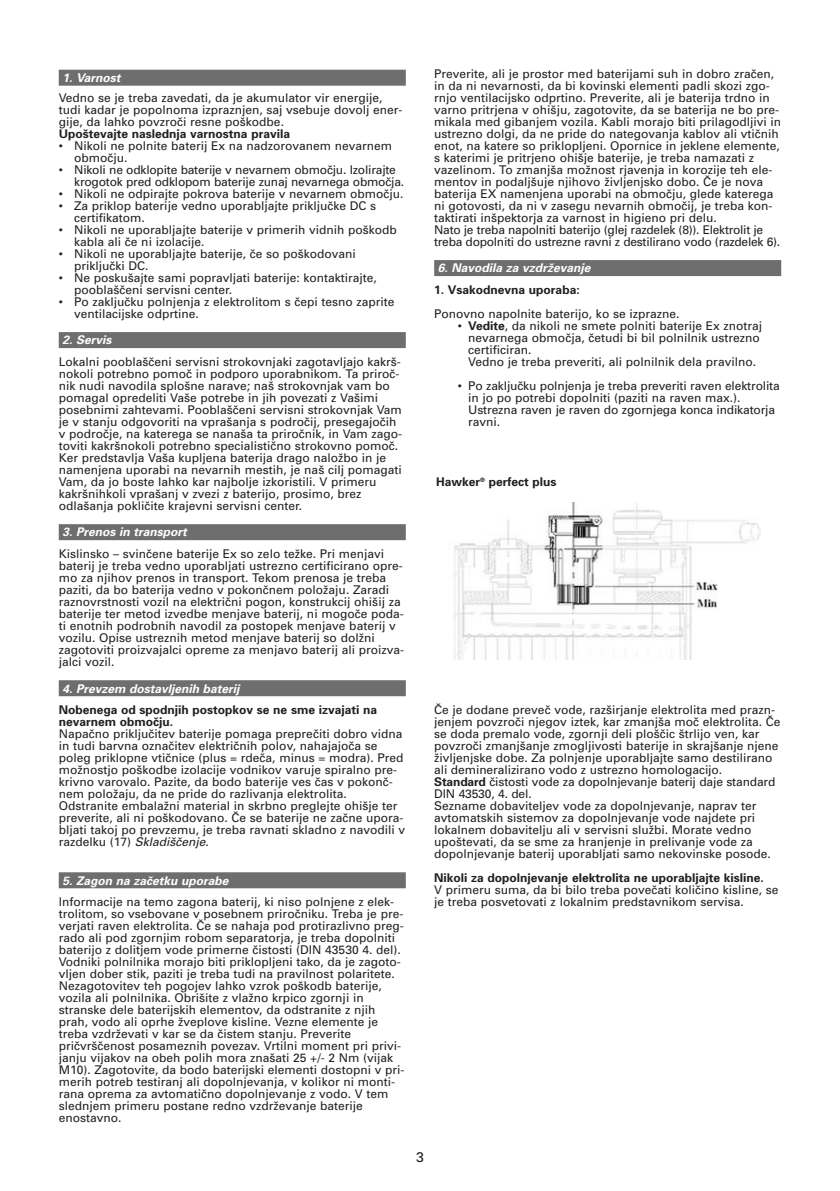
<style>
.page{position:relative;width:840px;height:1191px;background:#fff}
.page>*{position:absolute;margin:0;border:0;box-sizing:border-box;transform-origin:0 0}
.t1{font:14px "Univers CE";color:#231f20}
.t2{font:12px/12px "Univers CE";color:#231f20}
.t3{font:700 12px/12px "Univers CE";color:#231f20}
.t4{font:italic 700 12px "Univers CE";color:#fff}
.s1{font-style:italic}
.s2{font-weight:700}
</style>
<div class="page">
<div style="left:59px;top:70px;width:346px;height:16px;background:#6d6e70"></div>
<div style="left:59px;top:332px;width:346px;height:16px;background:#6d6e70"></div>
<div style="left:59px;top:524px;width:346px;height:16px;background:#6d6e70"></div>
<div style="left:59px;top:680px;width:346px;height:16px;background:#6d6e70"></div>
<div style="left:59px;top:872px;width:346px;height:16px;background:#6d6e70"></div>
<div style="left:434px;top:260px;width:346px;height:16px;background:#6d6e70"></div>
<img style="left:454px;top:503px;width:305px;height:157px">
<p class="t4" style="left:62px;top:73px;width:62px">1. Varnost</p>
<p class="t2" style="left:59px;top:93px;width:345px">Vedno se je treba zavedati, da je akumulator vir energije, tudi kadar je popolnoma izpraznjen, saj vsebuje dovolj ener&shy;gije, da lahko povzroči resne poškodbe.</p>
<p class="t3" style="left:59px;top:129px;width:233px">Upoštevajte naslednja varnostna pravila</p>
<p class="t2" style="left:74px;top:141px;width:319px;text-indent:-15px">• Nikoli ne polnite baterij Ex na nadzorovanem nevarnem območju.</p>
<p class="t2" style="left:74px;top:165px;width:331px;text-indent:-15px">• Nikoli ne odklopite baterije v nevarnem območju. Izolirajte krogotok pred odklopom baterije zunaj nevarnega območja.</p>
<p class="t2" style="left:59px;top:189px;width:346px">• Nikoli ne odpirajte pokrova baterije v nevarnem območju.</p>
<p class="t2" style="left:74px;top:201px;width:303px;text-indent:-15px">• Za priklop baterije vedno uporabljajte priključke DC s certifikatom.</p>
<p class="t2" style="left:74px;top:225px;width:324px;text-indent:-15px">• Nikoli ne uporabljajte baterije v primerih vidnih poškodb kabla ali če ni izolacije.</p>
<p class="t2" style="left:74px;top:249px;width:283px;text-indent:-15px">• Nikoli ne uporabljajte baterije, če so poškodovani priključki DC.</p>
<p class="t2" style="left:74px;top:273px;width:304px;text-indent:-15px">• Ne poskušajte sami popravljati baterije: kontaktirajte, pooblaščeni servisni center.</p>
<p class="t2" style="left:74px;top:297px;width:321px;text-indent:-15px">• Po zaključku polnjenja z elektrolitom s čepi tesno zaprite ventilacijske odprtine.</p>
<p class="t4" style="left:62px;top:336px;width:53px">2. Servis</p>
<p class="t2" style="left:59px;top:357px;width:345px">Lokalni pooblaščeni servisni strokovnjaki zagotavljajo kakrš&shy;nokoli potrebno pomoč in podporo uporabnikom. Ta priroč&shy;nik nudi navodila splošne narave; naš strokovnjak vam bo pomagal opredeliti Vaše potrebe in jih povezati z Vašimi posebnimi zahtevami. Pooblaščeni servisni strokovnjak Vam je v stanju odgovoriti na vprašanja s področij, presegajočih v področje, na katerega se nanaša ta priročnik, in Vam zago&shy;toviti kakršnokoli potrebno specialistično strokovno pomoč.<br>Ker predstavlja Vaša kupljena baterija drago naložbo in je namenjena uporabi na nevarnih mestih, je naš cilj pomagati Vam, da jo boste lahko kar najbolje izkoristili. V primeru kakršnihkoli vprašanj v zvezi z baterijo, prosimo, brez odlašanja pokličite krajevni servisni center.</p>
<p class="t4" style="left:62px;top:528px;width:128px">3. Prenos in transport</p>
<p class="t2" style="left:59px;top:549px;width:346px">Kislinsko – svinčene baterije Ex so zelo težke. Pri menjavi baterij je treba vedno uporabljati ustrezno certificirano opre&shy;mo za njihov prenos in transport. Tekom prenosa je treba paziti, da bo baterija vedno v pokončnem položaju. Zaradi raznovrstnosti vozil na električni pogon, konstrukcij ohišij za baterije ter metod izvedbe menjave baterij, ni mogoče poda&shy;ti enotnih podrobnih navodil za postopek menjave baterij v vozilu. Opise ustreznih metod menjave baterij so dolžni zagotoviti proizvajalci opreme za menjavo baterij ali proizva&shy;jalci vozil.</p>
<p class="t4" style="left:62px;top:684px;width:179px">4. Prevzem dostavljenih baterij</p>
<p class="t3" style="left:59px;top:705px;width:320px">Nobenega od spodnjih postopkov se ne sme izvajati na nevarnem območju.</p>
<p class="t2" style="left:59px;top:729px;width:347px">Napačno priključitev baterije pomaga preprečiti dobro vidna in tudi barvna označitev električnih polov, nahajajoča se poleg priklopne vtičnice (plus = rdeča, minus = modra). Pred možnostjo poškodbe izolacije vodnikov varuje spiralno pre&shy;krivno varovalo. Pazite, da bodo baterije ves čas v pokonč&shy;nem položaju, da ne pride do razlivanja elektrolita.<br>Odstranite embalažni material in skrbno preglejte ohišje ter preverite, ali ni poškodovano. Če se baterije ne začne upora&shy;bljati takoj po prevzemu, je treba ravnati skladno z navodili v razdelku (17) <span class="s1">Skladiščenje</span>.</p>
<p class="t4" style="left:62px;top:876px;width:170px">5. Zagon na začetku uporabe</p>
<p class="t2" style="left:59px;top:897px;width:347px">Informacije na temo zagona baterij, ki niso polnjene z elek&shy;trolitom, so vsebovane v posebnem priročniku. Treba je pre&shy;verjati raven elektrolita. Če se nahaja pod protirazlivno preg&shy;rado ali pod zgornjim robom separatorja, je treba dopolniti baterijo z dolitjem vode primerne čistosti (DIN 43530 4. del).<br>Vodniki polnilnika morajo biti priklopljeni tako, da je zagoto&shy;vljen dober stik, paziti je treba tudi na pravilnost polaritete.<br>Nezagotovitev teh pogojev lahko vzrok poškodb baterije, vozila ali polnilnika. Obrišite z vlažno krpico zgornji in stranske dele baterijskih elementov, da odstranite z njih prah, vodo ali oprhe žveplove kisline. Vezne elemente je treba vzdrževati v kar se da čistem stanju. Preverite pričvrščenost posameznih povezav. Vrtilni moment pri privi&shy;janju vijakov na obeh polih mora znašati 25 +/- 2 Nm (vijak M10). Zagotovite, da bodo baterijski elementi dostopni v pri&shy;merih potreb testiranj ali dopolnjevanja, v kolikor ni monti&shy;rana oprema za avtomatično dopolnjevanje z vodo. V tem slednjem primeru postane redno vzdrževanje baterije enostavno.</p>
<p class="t2" style="left:434px;top:69px;width:348px">Preverite, ali je prostor med baterijami suh in dobro zračen, in da ni nevarnosti, da bi kovinski elementi padli skozi zgo&shy;rnjo ventilacijsko odprtino. Preverite, ali je baterija trdno in varno pritrjena v ohišju, zagotovite, da se baterija ne bo pre&shy;mikala med gibanjem vozila. Kabli morajo biti prilagodljivi in ustrezno dolgi, da ne pride do nategovanja kablov ali vtičnih enot, na katere so priklopljeni. Opornice in jeklene elemente, s katerimi je pritrjeno ohišje baterije, je treba namazati z vazelinom. To zmanjša možnost rjavenja in korozije teh ele&shy;mentov in podaljšuje njihovo življenjsko dobo. Če je nova baterija EX namenjena uporabi na območju, glede katerega ni gotovosti, da ni v zasegu nevarnih območij, je treba kon&shy;taktirati inšpektorja za varnost in higieno pri delu.<br>Nato je treba napolniti baterijo (glej razdelek (8)). Elektrolit je treba dopolniti do ustrezne ravni z destilirano vodo (razdelek 6).</p>
<p class="t4" style="left:437px;top:264px;width:156px">6. Navodila za vzdrževanje</p>
<p class="t3" style="left:434px;top:285px;width:147px">1. Vsakodnevna uporaba:</p>
<p class="t2" style="left:434px;top:309px;width:246px">Ponovno napolnite baterijo, ko se izprazne.</p>
<p class="t2" style="left:468px;top:321px;width:295px;text-indent:-10px">• <span class="s2">Vedite</span>, da nikoli ne smete polniti baterije Ex znotraj nevarnega območja, četudi bi bil polnilnik ustrezno certificiran.<br>Vedno je treba preveriti, ali polnilnik dela pravilno.</p>
<p class="t2" style="left:468px;top:381px;width:313px;text-indent:-10px">• Po zaključku polnjenja je treba preveriti raven elektrolita in jo po potrebi dopolniti (paziti na raven max.).<br>Ustrezna raven je raven do zgornjega konca indikatorja ravni.</p>
<p class="t3" style="left:436px;top:477px;width:122px">Hawker<sup>®</sup> perfect plus</p>
<p class="t2" style="left:434px;top:705px;width:347px">Če je dodane preveč vode, razširjanje elektrolita med prazn&shy;jenjem povzroči njegov iztek, kar zmanjša moč elektrolita. Če se doda premalo vode, zgornji deli ploščic štrlijo ven, kar povzroči zmanjšanje zmogljivosti baterije in skrajšanje njene življenjske dobe. Za polnjenje uporabljajte samo destilirano ali demineralizirano vodo z ustrezno homologacijo.<br><span class="s2">Standard</span> čistosti vode za dopolnjevanje baterij daje standard DIN 43530, 4. del.<br>Sezname dobaviteljev vode za dopolnjevanje, naprav ter avtomatskih sistemov za dopolnjevanje vode najdete pri lokalnem dobavitelju ali v servisni službi. Morate vedno upoštevati, da se sme za hranjenje in prelivanje vode za dopolnjevanje baterij uporabljati samo nekovinske posode.</p>
<p class="t3" style="left:434px;top:873px;width:331px">Nikoli za dopolnjevanje elektrolita ne uporabljajte kisline.</p>
<p class="t2" style="left:434px;top:885px;width:346px">V primeru suma, da bi bilo treba povečati količino kisline, se je treba posvetovati z lokalnim predstavnikom servisa.</p>
<p class="t1" style="left:416px;top:1151px;width:9px">3</p>
</div>
